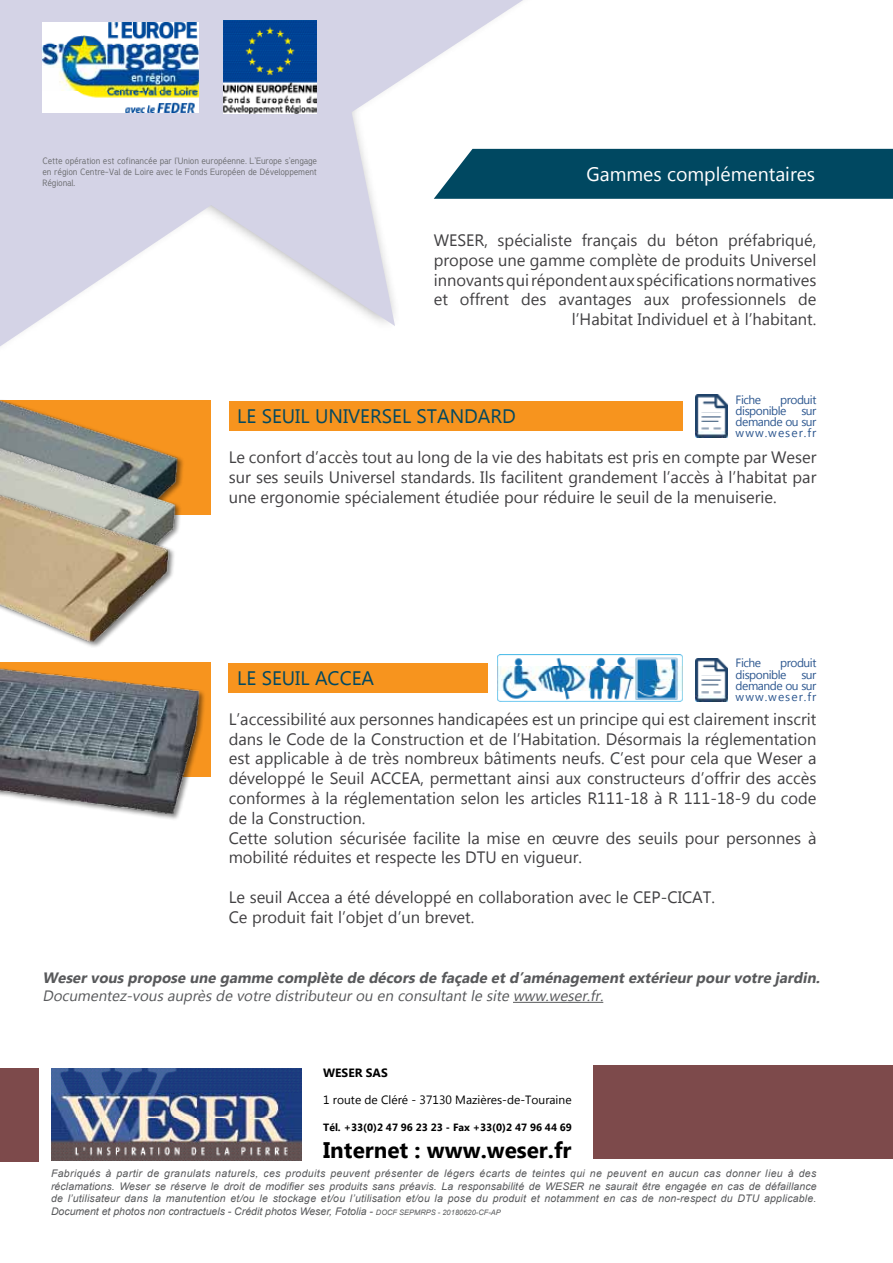
<style>
.page{position:relative;width:893px;height:1263px;background:#fff}
.page>*{position:absolute;margin:0;border:0;box-sizing:border-box;transform-origin:0 0}
.t1{font:700 22.5px "Lao UI";color:#000}
.t2{font:19.5px "Lao UI";color:#004861}
.t3{font:19.5px "Lao UI";color:#fff}
.t4{font:16.5px/19.8px "Lao UI";color:#414042}
.t5{font:italic 700 15px "Lao UI";color:#58595b}
.t6{font:italic 15px "Lao UI";color:#58595b}
.t7{font:12px/11.2px "Lao UI";letter-spacing:-.04em;color:#2e5890;text-align:justify}
.t8{font:12px "Lao UI";color:#000}
.t9{font:700 12px "Lao UI";color:#000}
.t10{font:italic 10.5px/12.6px "Arial";color:#58595b;text-align:justify}
.t11{font:700 10.5px "Lao UI";color:#000}
.t12{font:9px/10.8px "Tuffy";letter-spacing:-.02em;color:#6d6e71;text-align:justify}
.s1{font-size:7.5px}
</style>
<div class="page">
<div style="left:564px;top:149px;width:329px;height:50px;background:#004861"></div>
<hr style="left:513px;top:1002px;width:90px;height:1px;background:#58595b">
<div style="left:229px;top:663px;width:259px;height:30px;background:#f7941e"></div>
<div style="left:0;top:662px;width:210px;height:115px;background:#f7941e"></div>
<div style="left:0;top:666px;width:206px;height:155px;background:#000;opacity:.47"></div>
<img style="left:0;top:667px;width:201px;height:148px">
<div style="left:229px;top:401px;width:454px;height:30px;background:#f7941e"></div>
<div style="left:0;top:400px;width:210px;height:115px;background:#f7941e"></div>
<div style="left:0;top:399px;width:185px;height:157px;background:#000;opacity:.47"></div>
<img style="left:0;top:400px;width:182px;height:46px">
<div style="left:0;top:446px;width:182px;height:158px;background:#000;opacity:.47"></div>
<img style="left:0;top:448px;width:179px;height:47px">
<div style="left:0;top:493px;width:176px;height:155px;background:#000;opacity:.47"></div>
<img style="left:0;top:495px;width:179px;height:148px">
<img style="left:695px;top:395px;width:33px;height:42px">
<img style="left:695px;top:659px;width:33px;height:42px">
<div style="left:0;top:1068px;width:38px;height:94px;background:#7d4a4b"></div>
<div style="left:593px;top:1065px;width:300px;height:94px;background:#7d4a4b"></div>
<img style="left:51px;top:1068px;width:251px;height:92px">
<div style="left:0;top:0;width:564px;height:367px;background:#000;opacity:.45"></div>
<svg style="left:0;top:0;width:523px;height:346px;fill:#d4d3e6"></svg>
<img style="left:43px;top:22px;width:155px;height:91px">
<img style="left:224px;top:21px;width:93px;height:93px">
<div style="left:498px;top:655px;width:185px;height:47px;background:#7fcff2"></div>
<img style="left:498px;top:655px;width:185px;height:46px">
<p class="t12" style="left:43px;top:156px;width:276px">Cette opération est cofinancée par l’Union européenne. L’Europe s’engage en région Centre-Val de Loire avec le Fonds Européen de Développement Régional.</p>
<p class="t3" style="left:586px;top:161px;width:230px">Gammes complémentaires</p>
<p class="t4" style="left:434px;top:229px;width:384px;text-align:right">WESER, spécialiste français du béton préfabriqué, propose une gamme complète de produits Universel innovants qui répondent aux spécifications normatives et offrent des avantages aux professionnels de l’Habitat Individuel et à l’habitant.</p>
<p class="t7" style="left:736px;top:393px;width:82px;text-indent:45px">produit disponible sur demande ou sur www.weser.fr</p>
<p class="t7" style="left:736px;top:393px;width:27px">Fiche</p>
<p class="t2" style="left:237px;top:403px;width:35px">Le seuil</p>
<p class="t2" style="left:315px;top:403px;width:25px">Universel</p>
<p class="t2" style="left:417px;top:403px;width:14px">standard</p>
<p class="t4" style="left:229px;top:447px;width:589px;text-align:justify">Le confort d’accès tout au long de la vie des habitats est pris en compte par Weser sur ses seuils Universel standards. Ils facilitent grandement l’accès à l’habitat par une ergonomie spécialement étudiée pour réduire le seuil de la menuiserie.</p>
<p class="t7" style="left:736px;top:657px;width:82px;text-indent:45px">produit disponible sur demande ou sur www.weser.fr</p>
<p class="t7" style="left:736px;top:657px;width:27px">Fiche</p>
<p class="t2" style="left:237px;top:665px;width:35px">Le seuil</p>
<p class="t2" style="left:315px;top:665px;width:13px">accea</p>
<p class="t4" style="left:229px;top:708px;width:589px">L’accessibilité aux personnes handicapées est un principe qui est clairement inscrit dans le Code de la Construction et de l’Habitation. Désormais la réglementation est applicable à de très nombreux bâtiments neufs. C’est pour cela que Weser a développé le Seuil ACCEA, permettant ainsi aux constructeurs d’offrir des accès conformes à la réglementation selon les articles R111-18 à R 111-18-9 du code de la Construction.<br>Cette solution sécurisée facilite la mise en œuvre des seuils pour personnes à mobilité réduites et respecte les DTU en vigueur.</p>
<p class="t4" style="left:229px;top:887px;width:488px">Le seuil Accea a été développé en collaboration avec le CEP-CICAT.<br>Ce produit fait l’objet d’un brevet.</p>
<p class="t5" style="left:43px;top:968px;width:782px">Weservous propose une gamme complète de décors de façade etd’aménagementextérieurpourvotre jardin.</p>
<p class="t6" style="left:43px;top:986px;width:566px">Documentez-vous auprès de votre distributeurou en consultantle site www.weser.fr.</p>
<p class="t9" style="left:323px;top:1065px;width:66px">WESER SAS</p>
<p class="t8" style="left:323px;top:1092px;width:250px">1 route de Cléré - 37130 Mazières-de-Touraine</p>
<p class="t11" style="left:323px;top:1120px;width:250px">Tél. +33(0)2 47 96 23 23 - Fax +33(0)2 47 96 44 69</p>
<h1 class="t1" style="left:323px;top:1135px;width:250px">Internet : www.weser.fr</h1>
<p class="t10" style="left:51px;top:1167px;width:767px">Fabriqués à partir de granulats naturels, ces produits peuvent présenter de légers écarts de teintes qui ne peuvent en aucun cas donner lieu à des réclamations. Weser se réserve le droit de modifier ses produits sans préavis. La responsabilité de WESER ne saurait être engagée en cas de défaillance de l’utilisateur dans la manutention et/ou le stockage et/ou l’utilisation et/ou la pose du produit et notamment en cas de non-respect du DTU applicable.<br>Document et photos non contractuels - Crédit photos Weser, Fotolia - <span class="s1">DOCF SEPMRPS - 20180620-CF-AP</span></p>
</div>
